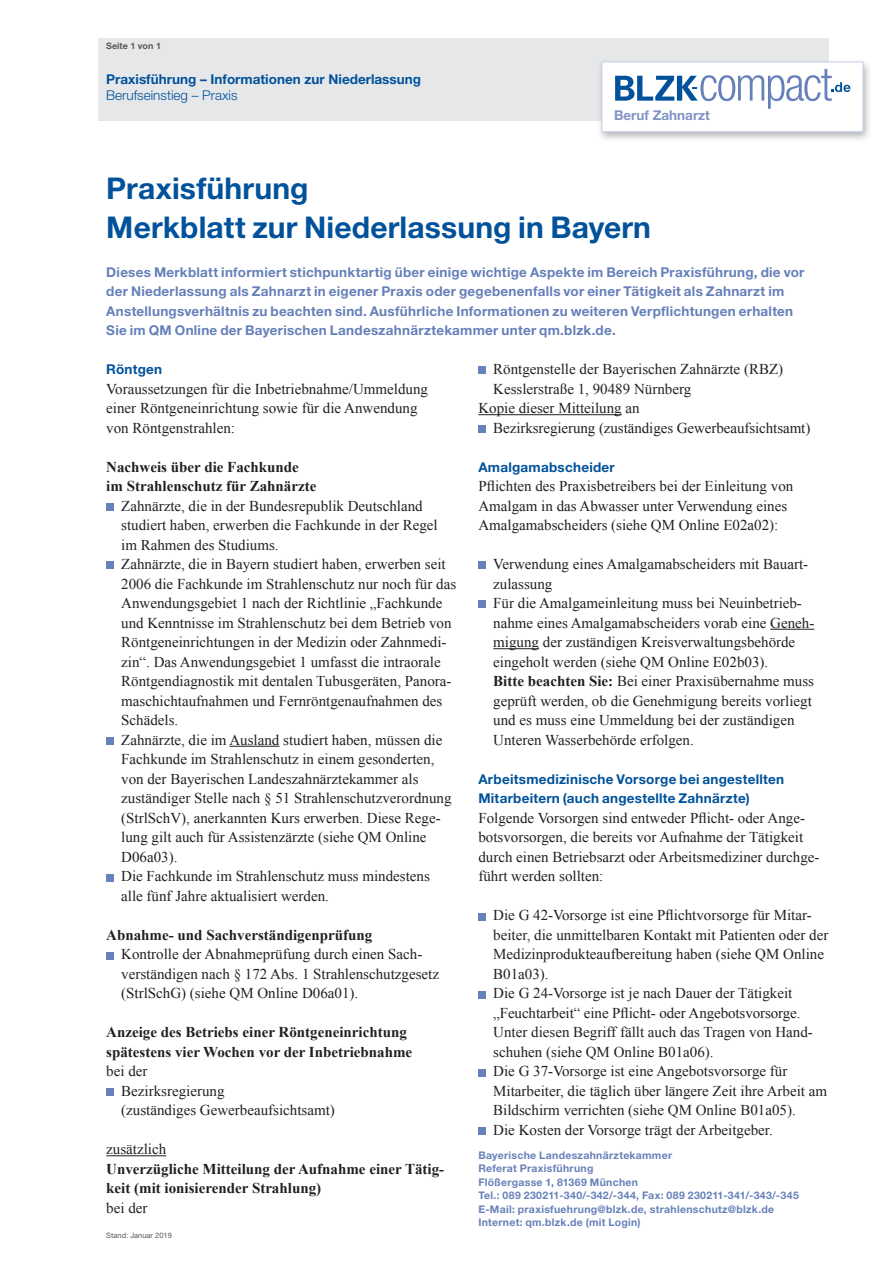
<style>
.page{position:relative;width:893px;height:1263px;background:#fff}
.page>*{position:absolute;margin:0;border:0;box-sizing:border-box;transform-origin:0 0}
.t1{font:700 30px/39px "Helvetica Neue LT Std";letter-spacing:.005em;color:#01529b}
.t2{font:15px/19.5px "Times New Roman";color:#231f20}
.t3{font:700 15px/19.5px "Times New Roman";color:#231f20}
.t4{font:700 13.5px/19.5px "Helvetica Neue LT Std";letter-spacing:.02em;color:#6680b9}
.t5{font:700 13.5px/19.5px "Helvetica Neue LT Std";letter-spacing:.015em;color:#01529b}
.t6{font:300 13.5px "Helvetica Neue LT Std";color:#01529b}
.t7{font:700 13.5px "Helvetica Neue LT Std";color:#8094c5}
.t8{font:700 10.5px/13.5px "Helvetica Neue LT Std";letter-spacing:.03em;color:#6680b9}
.t9{font:700 9px "Helvetica Neue LT Std";color:#57585a}
.t10{font:7.5px "Helvetica Neue LT Std";color:#57585a}
.s1{font-weight:700}
</style>
<div class="page">
<div style="left:98px;top:38px;width:731px;height:83px;background:#e6e7e9"></div>
<div style="left:597px;top:59px;width:275px;height:84px;background:#231f20;opacity:.33"></div>
<div style="left:602px;top:62px;width:261px;height:70px;background:#fff;border:1px solid #c6d2ea"></div>
<svg style="left:615px;top:69px;width:236px;height:40px"></svg>
<hr style="left:229px;top:746px;width:50px;height:1px;background:#231f20">
<hr style="left:106px;top:1155px;width:60px;height:1px;background:#231f20">
<div style="left:106px;top:503px;width:8px;height:8px;background:#6680b9"></div>
<div style="left:106px;top:562px;width:8px;height:7px;background:#6680b9"></div>
<div style="left:106px;top:737px;width:8px;height:8px;background:#6680b9"></div>
<div style="left:106px;top:874px;width:8px;height:7px;background:#6680b9"></div>
<div style="left:106px;top:952px;width:8px;height:7px;background:#6680b9"></div>
<div style="left:106px;top:1088px;width:8px;height:8px;background:#6680b9"></div>
<hr style="left:478px;top:414px;width:144px;height:1px;background:#231f20">
<hr style="left:770px;top:629px;width:44px;height:1px;background:#231f20">
<hr style="left:493px;top:648px;width:46px;height:1px;background:#231f20">
<div style="left:478px;top:367px;width:8px;height:7px;background:#6680b9"></div>
<div style="left:478px;top:425px;width:8px;height:8px;background:#6680b9"></div>
<div style="left:478px;top:562px;width:8px;height:7px;background:#6680b9"></div>
<div style="left:478px;top:601px;width:8px;height:7px;background:#6680b9"></div>
<div style="left:478px;top:913px;width:8px;height:7px;background:#6680b9"></div>
<div style="left:478px;top:991px;width:8px;height:7px;background:#6680b9"></div>
<div style="left:478px;top:1069px;width:8px;height:7px;background:#6680b9"></div>
<div style="left:478px;top:1127px;width:8px;height:8px;background:#6680b9"></div>
<p class="t9" style="left:106px;top:40px;width:56px">Seite 1 von 1</p>
<p class="t5" style="left:106px;top:69px;width:316px">Praxisführung – Informationen zur Niederlassung</p>
<p class="t6" style="left:106px;top:87px;width:133px">Berufseinstieg – Praxis</p>
<p class="t7" style="left:614px;top:106px;width:98px">Beruf Zahnarzt</p>
<h1 class="t1" style="left:106px;top:168px;width:546px">Praxisführung<br>Merkblatt zur Niederlassung in Bayern</h1>
<p class="t4" style="left:106px;top:262px;width:700px">Dieses Merkblatt informiert stichpunktartig über einige wichtige Aspekte im Bereich Praxisführung, die vor der Niederlassung als Zahnarzt in eigener Praxis oder gegebenenfalls vor einer Tätigkeit als Zahnarzt im Anstellungsverhältnis zu beachten sind. Ausführliche Informationen zu weiteren Verpflichtungen erhalten Sie im QM Online der Bayerischen Landeszahnärztekammer unter qm.blzk.de.</p>
<p class="t5" style="left:106px;top:359px;width:57px">Röntgen</p>
<p class="t2" style="left:106px;top:379px;width:323px">Voraussetzungen für die Inbetriebnahme/Ummeldung einer Röntgeneinrichtung sowie für die Anwendung von Röntgenstrahlen:</p>
<p class="t3" style="left:106px;top:456px;width:212px">Nachweis über die Fachkunde im Strahlenschutz für Zahnärzte</p>
<p class="t2" style="left:121px;top:496px;width:336px">Zahnärzte, die in der Bundesrepublik Deutschland studiert haben, erwerben die Fachkunde in der Regel im Rahmen des Studiums.<br>Zahnärzte, die in Bayern studiert haben, erwerben seit 2006 die Fachkunde im Strahlenschutz nur noch für das Anwendungsgebiet 1 nach der Richtlinie „Fachkunde und Kenntnisse im Strahlenschutz bei dem Betrieb von Röntgeneinrichtungen in der Medizin oder Zahnmedi&shy;zin“. Das Anwendungsgebiet 1 umfasst die intraorale Röntgendiagnostik mit dentalen Tubusgeräten, Panora&shy;maschichtaufnahmen und Fernröntgenaufnahmen des Schädels.<br>Zahnärzte, die im Ausland studiert haben, müssen die Fachkunde im Strahlenschutz in einem gesonderten, von der Bayerischen Landeszahnärztekammer als zuständiger Stelle nach § 51 Strahlenschutzverordnung (StrlSchV), anerkannten Kurs erwerben. Diese Rege&shy;lung gilt auch für Assistenzärzte (siehe QM Online D06a03).<br>Die Fachkunde im Strahlenschutz muss mindestens<br>alle fünf Jahre aktualisiert werden.</p>
<p class="t3" style="left:106px;top:924px;width:267px">Abnahme- und Sachverständigenprüfung</p>
<p class="t2" style="left:121px;top:944px;width:319px">Kontrolle der Abnahmeprüfung durch einen Sach&shy;verständigen nach § 172 Abs. 1 Strahlenschutzgesetz (StrlSchG) (siehe QM Online D06a01).</p>
<p class="t3" style="left:106px;top:1022px;width:307px">Anzeige des Betriebs einer Röntgeneinrichtung spätestens vier Wochen vor der Inbetriebnahme</p>
<p class="t2" style="left:121px;top:1061px;width:215px;text-indent:-15px">bei der<br>Bezirksregierung<br>(zuständiges Gewerbeaufsichtsamt)</p>
<p class="t2" style="left:106px;top:1139px;width:61px">zusätzlich</p>
<p class="t3" style="left:106px;top:1158px;width:339px">Unverzügliche Mitteilung der Aufnahme einer Tätig&shy;keit (mit ionisierender Strahlung)</p>
<p class="t2" style="left:106px;top:1198px;width:43px">bei der</p>
<p class="t2" style="left:493px;top:359px;width:291px">Röntgenstelle der Bayerischen Zahnärzte (RBZ)</p>
<p class="t2" style="left:493px;top:379px;width:200px">Kesslerstraße 1, 90489 Nürnberg</p>
<p class="t2" style="left:478px;top:398px;width:163px">Kopie dieser Mitteilung an</p>
<p class="t2" style="left:493px;top:418px;width:319px">Bezirksregierung (zuständiges Gewerbeaufsichtsamt)</p>
<p class="t5" style="left:478px;top:457px;width:138px">Amalgamabscheider</p>
<p class="t2" style="left:478px;top:476px;width:316px">Pflichten des Praxisbetreibers bei der Einleitung von<br>Amalgam in das Abwasser unter Verwendung eines<br>Amalgamabscheiders (siehe QM Online E02a02):</p>
<p class="t2" style="left:493px;top:554px;width:323px">Verwendung eines Amalgamabscheiders mit Bauart&shy;zulassung<br>Für die Amalgameinleitung muss bei Neuinbetrieb&shy;nahme eines Amalgamabscheiders vorab eine Geneh&shy;migung der zuständigen Kreisverwaltungsbehörde eingeholt werden (siehe QM Online E02b03).<br><span class="s1">Bitte beachten Sie:</span> Bei einer Praxisübernahme muss geprüft werden, ob die Genehmigung bereits vorliegt und es muss eine Ummeldung bei der zuständigen Unteren Wasserbehörde erfolgen.</p>
<p class="t5" style="left:478px;top:769px;width:307px">Arbeitsmedizinische Vorsorge bei angestellten<br>Mitarbeitern (auch angestellte Zahnärzte)</p>
<p class="t2" style="left:478px;top:808px;width:343px">Folgende Vorsorgen sind entweder Pflicht- oder Ange&shy;botsvorsorgen, die bereits vor Aufnahme der Tätigkeit durch einen Betriebsarzt oder Arbeitsmediziner durchge&shy;führt werden sollten:</p>
<p class="t2" style="left:493px;top:905px;width:337px">Die G 42-Vorsorge ist eine Pflichtvorsorge für Mitar&shy;beiter, die unmittelbaren Kontakt mit Patienten oder der Medizinprodukteaufbereitung haben (siehe QM Online B01a03).<br>Die G 24-Vorsorge ist je nach Dauer der Tätigkeit „Feuchtarbeit“ eine Pflicht- oder Angebotsvorsorge.<br>Unter diesen Begriff fällt auch das Tragen von Hand&shy;schuhen (siehe QM Online B01a06).<br>Die G 37-Vorsorge ist eine Angebotsvorsorge für Mitarbeiter, die täglich über längere Zeit ihre Arbeit am Bildschirm verrichten (siehe QM Online B01a05).<br>Die Kosten der Vorsorge trägt der Arbeitgeber.</p>
<p class="t8" style="left:478px;top:1148px;width:322px">Bayerische Landeszahnärztekammer<br>Referat Praxisführung<br>Flößergasse 1, 81369 München<br>Tel.: 089 230211-340/-342/-344, Fax: 089 230211-341/-343/-345<br>E-Mail: praxisfuehrung@blzk.de, strahlenschutz@blzk.de Internet: qm.blzk.de (mit Login)</p>
<p class="t10" style="left:106px;top:1230px;width:67px">Stand: Januar 2019</p>
</div>
